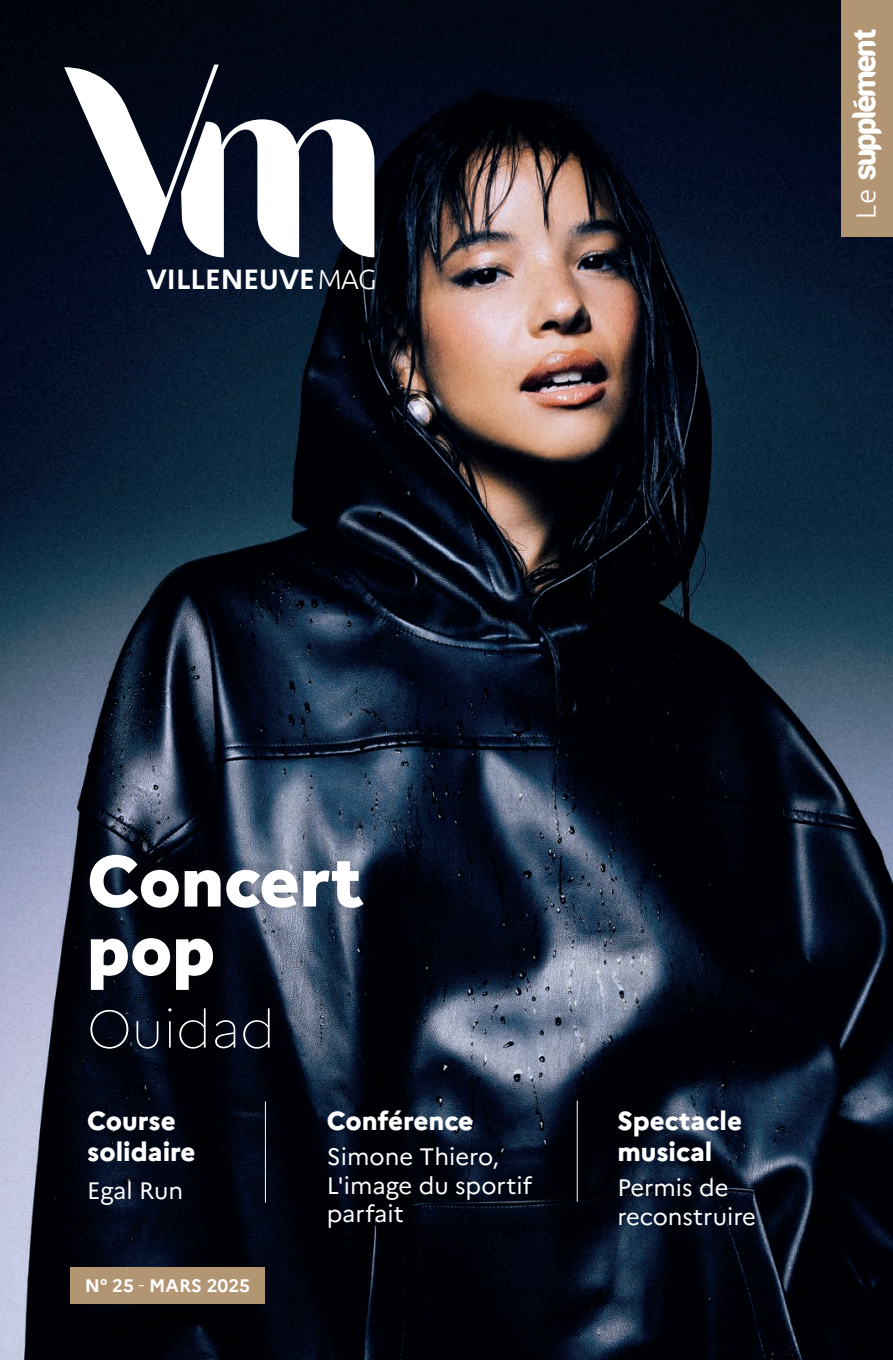
<style>
.page{position:relative;width:893px;height:1360px;background:#fff}
.page>*{position:absolute;margin:0;border:0;box-sizing:border-box;transform-origin:0 0}
.t1{font:800 75.42px/68.2px "Effra";color:#fff}
.t2{font:100 52.32px "Marianne";color:#fff}
.t3{font:34.82px "Gitaluevo";color:#fff}
.t4{font:700 27.65px "Marianne";letter-spacing:-.02em;color:#fff}
.t5{font:800 26.07px/31.3px "Marianne";color:#fff}
.t6{font:23.8px/28.5px "Marianne";color:#fff}
.t7{font:700 18.03px "Marianne";color:#fff}
.s1{font-family:"Ubuntu";font-weight:300}
.s2{font-family:"Ubuntu";font-weight:300;font-size:28px}
.s3{font-weight:300}
</style>
<div class="page">
<img style="left:0;top:0;width:893px;height:1359px">
<div style="left:70px;top:1266px;width:195px;height:37px;background:#b29674"></div>
<div style="left:842px;top:0;width:51px;height:236px;background:#b29674"></div>
<svg style="left:853px;top:100px;width:4px;height:7px"></svg>
<svg style="left:64px;top:64px;width:310px;height:193px"></svg>
<div style="left:79px;top:843px;width:295px;height:215px;background:#231f20;opacity:.27"></div>
<hr style="left:577px;top:1100px;width:1px;height:101px;background:#fff">
<hr style="left:265px;top:1101px;width:1px;height:101px;background:#fff">
<p class="t4" style="left:146px;top:257px;width:232px">VILLENEUVE<span class="s1">MAG</span></p>
<p class="t3" style="left:848px;top:218px;width:191px;rotate:-90deg"><span class="s2">Le</span> supplement</p>
<p class="t1" style="left:87px;top:845px;width:278px">Concert pop</p>
<p class="t2" style="left:87px;top:988px;width:189px">Ouidad</p>
<p class="t5" style="left:87px;top:1102px;width:110px">Course solidaire</p>
<p class="t6" style="left:87px;top:1174px;width:97px">Egal Run</p>
<p class="t7" style="left:85px;top:1271px;width:167px">N° 25 <span class="s3">-</span> MARS 2025</p>
<p class="t5" style="left:327px;top:1102px;width:148px">Conférence</p>
<p class="t6" style="left:327px;top:1140px;width:207px">Simone Thiero,<br>L'image du sportif parfait</p>
<p class="t5" style="left:617px;top:1102px;width:126px">Spectacle musical</p>
<p class="t6" style="left:617px;top:1171px;width:140px">Permis de reconstruire</p>
</div>
